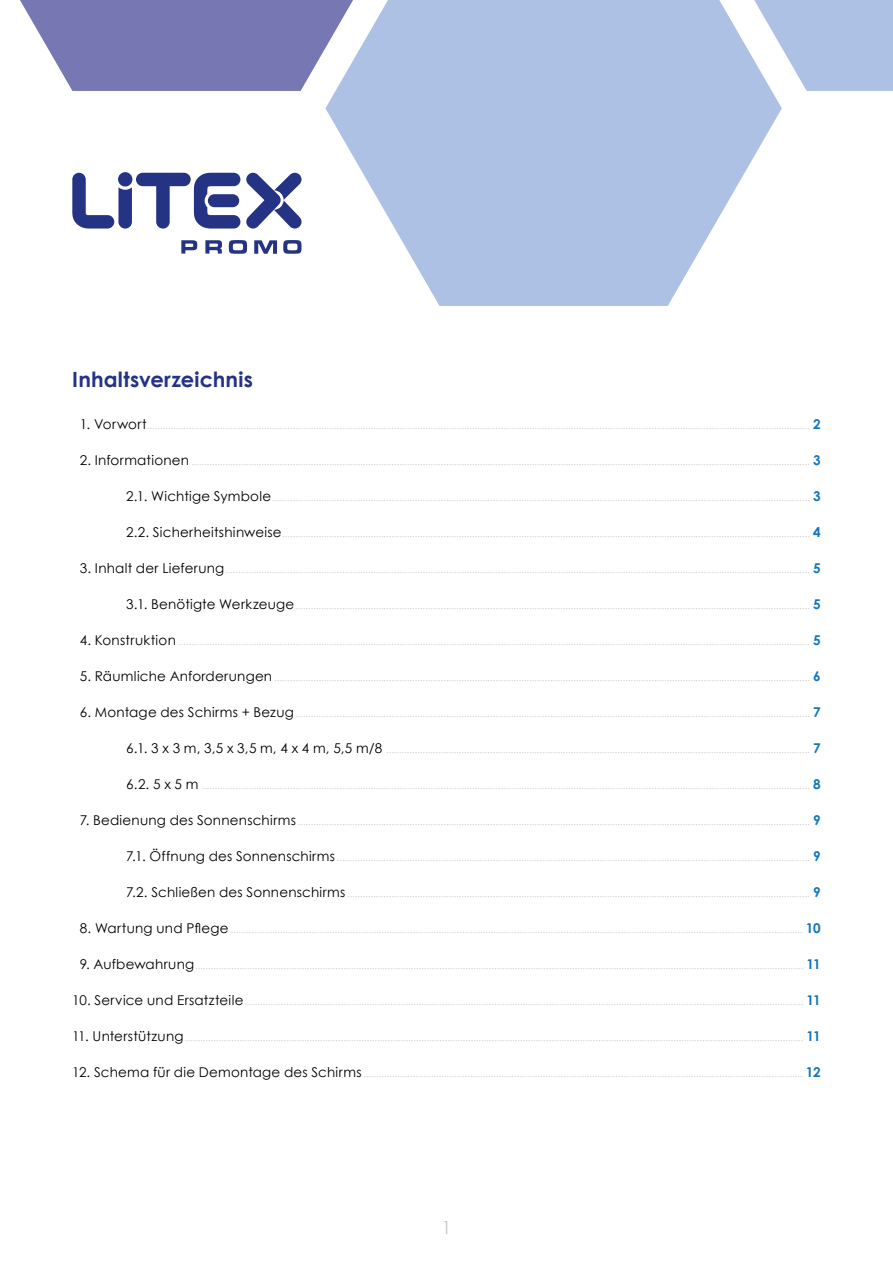
<style>
.page{position:relative;width:893px;height:1263px;background:#fff}
.page>*{position:absolute;margin:0;border:0;box-sizing:border-box;transform-origin:0 0}
.t1{font:700 21px "Century Gothic";letter-spacing:.005em;color:#253384}
.t2{font:18px "Century Gothic";color:#c6c6c6}
.t3{font:13.5px "Century Gothic";letter-spacing:.015em;color:#000}
.t4{font:9px "Century Gothic";color:#c6c6c6}
.s1{font-weight:700;font-size:13.5px;color:#1275bb}
</style>
<div class="page">
<svg style="left:72px;top:172px;width:229px;height:57px"></svg>
<svg style="left:181px;top:240px;width:16px;height:14px"></svg>
<svg style="left:229px;top:240px;width:18px;height:14px"></svg>
<svg style="left:283px;top:240px;width:18px;height:14px"></svg>
<svg style="left:205px;top:240px;width:17px;height:14px"></svg>
<svg style="left:254px;top:240px;width:23px;height:14px"></svg>
<svg style="left:325px;top:0;width:457px;height:306px;fill:#acc1e4"></svg>
<svg style="left:754px;top:0;width:139px;height:91px"></svg>
<svg style="left:20px;top:0;width:333px;height:91px;background:#8b8bbe"></svg>
<h1 class="t1" style="left:72px;top:363px;width:182px">Inhaltsverzeichnis</h1>
<h3 class="t3" style="left:80px;top:414px;width:69px">1. Vorwort</h3>
<h3 class="t3" style="left:80px;top:450px;width:111px">2. Informationen</h3>
<h3 class="t3" style="left:126px;top:486px;width:146px">2.1. Wichtige Symbole</h3>
<h3 class="t3" style="left:126px;top:522px;width:157px">2.2. Sicherheitshinweise</h3>
<h3 class="t3" style="left:80px;top:558px;width:146px">3. Inhalt der Lieferung</h3>
<h3 class="t3" style="left:126px;top:594px;width:170px">3.1. Benötigte Werkzeuge</h3>
<h3 class="t3" style="left:80px;top:630px;width:98px">4. Konstruktion</h3>
<h3 class="t3" style="left:80px;top:666px;width:194px">5. Räumliche Anforderungen</h3>
<h3 class="t3" style="left:80px;top:702px;width:216px">6. Montage des Schirms + Bezug</h3>
<h3 class="t3" style="left:126px;top:738px;width:257px">6.1. 3 x 3 m, 3,5 x 3,5 m, 4 x 4 m, 5,5 m/8</h3>
<h3 class="t3" style="left:126px;top:774px;width:74px">6.2. 5 x 5 m</h3>
<h3 class="t3" style="left:80px;top:810px;width:218px">7. Bedienung des Sonnenschirms</h3>
<h3 class="t3" style="left:126px;top:846px;width:210px">7.1. Öffnung des Sonnenschirms</h3>
<h3 class="t3" style="left:126px;top:882px;width:221px">7.2. Schließen des Sonnenschirms</h3>
<h3 class="t3" style="left:80px;top:919px;width:150px">8. Wartung und Pflege</h3>
<h3 class="t3" style="left:80px;top:955px;width:116px">9. Aufbewahrung</h3>
<h3 class="t3" style="left:72px;top:991px;width:173px">10. Service und Ersatzteile</h3>
<h3 class="t3" style="left:72px;top:1027px;width:113px">11. Unterstützung</h3>
<h3 class="t3" style="left:72px;top:1063px;width:291px">12. Schema für die Demontage des Schirms</h3>
<p class="t4" style="left:147px;top:419px;width:675px">............................................................................................................................................................................................................................................................... <span class="s1">2</span></p>
<p class="t4" style="left:191px;top:455px;width:631px">.............................................................................................................................................................................................................................................. <span class="s1">3</span></p>
<p class="t4" style="left:272px;top:491px;width:550px">............................................................................................................................................................................................................... <span class="s1">3</span></p>
<p class="t4" style="left:282px;top:527px;width:540px">........................................................................................................................................................................................................... <span class="s1">4</span></p>
<p class="t4" style="left:225px;top:563px;width:597px">................................................................................................................................................................................................................................. <span class="s1">5</span></p>
<p class="t4" style="left:295px;top:599px;width:527px">...................................................................................................................................................................................................... <span class="s1">5</span></p>
<p class="t4" style="left:178px;top:635px;width:644px">................................................................................................................................................................................................................................................... <span class="s1">5</span></p>
<p class="t4" style="left:274px;top:671px;width:548px">.............................................................................................................................................................................................................. <span class="s1">6</span></p>
<p class="t4" style="left:295px;top:707px;width:527px">...................................................................................................................................................................................................... <span class="s1">7</span></p>
<p class="t4" style="left:386px;top:743px;width:436px">................................................................................................................................................................... <span class="s1">7</span></p>
<p class="t4" style="left:202px;top:779px;width:620px">.......................................................................................................................................................................................................................................... <span class="s1">8</span></p>
<p class="t4" style="left:298px;top:815px;width:524px">..................................................................................................................................................................................................... <span class="s1">9</span></p>
<p class="t4" style="left:337px;top:851px;width:485px">...................................................................................................................................................................................... <span class="s1">9</span></p>
<p class="t4" style="left:347px;top:887px;width:475px">.................................................................................................................................................................................. <span class="s1">9</span></p>
<p class="t4" style="left:231px;top:923px;width:591px">............................................................................................................................................................................................................................ <span class="s1">10</span></p>
<p class="t4" style="left:195px;top:959px;width:627px">.......................................................................................................................................................................................................................................... <span class="s1">11</span></p>
<p class="t4" style="left:245px;top:995px;width:578px">....................................................................................................................................................................................................................... <span class="s1">11</span></p>
<p class="t4" style="left:185px;top:1031px;width:637px">.............................................................................................................................................................................................................................................. <span class="s1">11</span></p>
<p class="t4" style="left:363px;top:1067px;width:459px">......................................................................................................................................................................... <span class="s1">12</span></p>
<h2 class="t2" style="left:441px;top:1214px;width:11px">1</h2>
</div>
